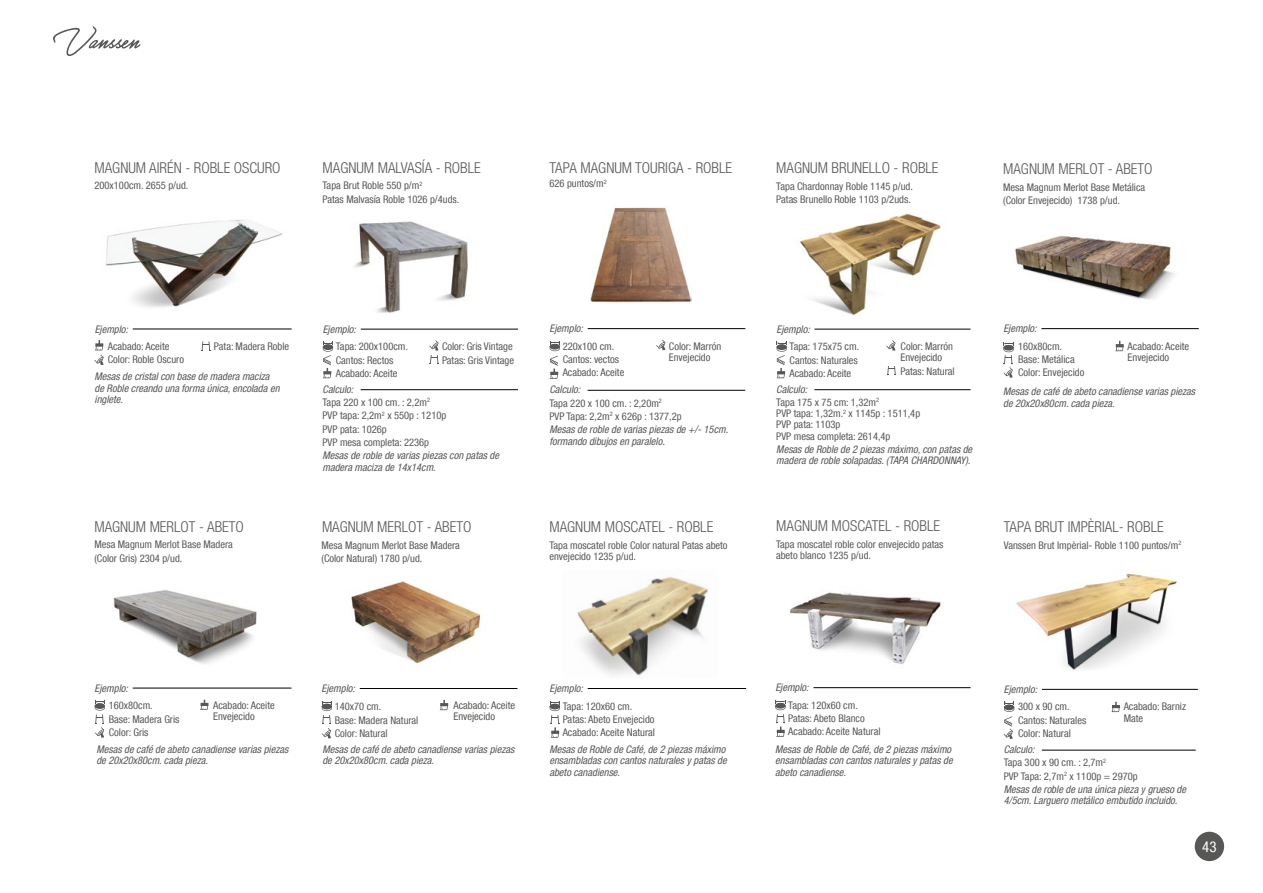
<style>
.page{position:relative;width:1263px;height:893px;background:#fff}
.page>*{position:absolute;margin:0;border:0;box-sizing:border-box;transform-origin:0 0}
.t1{font:300 condensed 15px "Helvetica Neue LT Com";color:#575756}
.t2{font:condensed 15px "Helvetica Neue LT Com";color:#fff}
.t3{font:condensed 10.5px/13.4px "Helvetica Neue LT Com";color:#575756}
.t4{font:italic condensed 10.5px/11.2px "Helvetica Neue LT Com";color:#575756}
.s1{font-style:italic}
.s2{font-style:normal}
</style>
<div class="page">
<div style="left:1195px;top:832px;width:29px;height:29px;background:#575756;border-radius:50%"></div>
<svg style="left:53px;top:26px;width:87px;height:30px"></svg>
<img style="left:354px;top:221px;width:114px;height:92px">
<img style="left:577px;top:576px;width:131px;height:100px">
<img style="left:790px;top:592px;width:151px;height:72px">
<img style="left:591px;top:207px;width:100px;height:96px">
<hr style="left:588px;top:328px;width:157px;height:1px;background:#000">
<hr style="left:587px;top:390px;width:158px;height:1px;background:#000">
<svg style="left:656px;top:340px;width:10px;height:10px"></svg>
<svg style="left:550px;top:341px;width:10px;height:38px"></svg>
<hr style="left:813px;top:687px;width:157px;height:1px;background:#000">
<hr style="left:588px;top:688px;width:158px;height:1px;background:#000">
<hr style="left:361px;top:329px;width:157px;height:1px;background:#000">
<hr style="left:361px;top:389px;width:157px;height:1px;background:#000">
<svg style="left:323px;top:342px;width:10px;height:36px"></svg>
<img style="left:1015px;top:235px;width:160px;height:65px">
<img style="left:113px;top:590px;width:144px;height:74px">
<hr style="left:1041px;top:328px;width:158px;height:1px;background:#000">
<hr style="left:133px;top:688px;width:158px;height:1px;background:#000">
<svg style="left:1115px;top:341px;width:9px;height:10px"></svg>
<svg style="left:200px;top:700px;width:8px;height:10px"></svg>
<svg style="left:429px;top:340px;width:10px;height:24px"></svg>
<hr style="left:133px;top:329px;width:159px;height:1px;background:#000">
<svg style="left:94px;top:340px;width:10px;height:25px"></svg>
<svg style="left:201px;top:341px;width:9px;height:10px"></svg>
<svg style="left:550px;top:701px;width:10px;height:37px"></svg>
<svg style="left:775px;top:700px;width:11px;height:37px"></svg>
<svg style="left:1003px;top:342px;width:11px;height:36px"></svg>
<svg style="left:95px;top:700px;width:10px;height:37px"></svg>
<img style="left:105px;top:219px;width:177px;height:88px">
<img style="left:800px;top:213px;width:142px;height:103px">
<hr style="left:814px;top:329px;width:156px;height:1px;background:#000">
<hr style="left:814px;top:389px;width:156px;height:1px;background:#000">
<svg style="left:886px;top:340px;width:10px;height:11px"></svg>
<svg style="left:776px;top:342px;width:11px;height:36px"></svg>
<svg style="left:887px;top:366px;width:9px;height:9px"></svg>
<hr style="left:360px;top:688px;width:157px;height:1px;background:#000">
<svg style="left:440px;top:700px;width:8px;height:10px"></svg>
<svg style="left:322px;top:701px;width:10px;height:37px"></svg>
<img style="left:351px;top:581px;width:130px;height:83px">
<img style="left:1016px;top:573px;width:161px;height:97px">
<hr style="left:1042px;top:689px;width:156px;height:1px;background:#000">
<hr style="left:1042px;top:750px;width:154px;height:1px;background:#000">
<svg style="left:1111px;top:702px;width:9px;height:10px"></svg>
<svg style="left:1003px;top:702px;width:11px;height:37px"></svg>
<h1 class="t1" style="left:95px;top:159px;width:188px">MAGNUM AIRÉN - ROBLE OSCURO</h1>
<p class="t3" style="left:95px;top:179px;width:95px">200x100cm. 2655 p/ud.</p>
<h1 class="t1" style="left:323px;top:159px;width:160px">MAGNUM MALVASÍA - ROBLE</h1>
<p class="t3" style="left:323px;top:179px;width:138px">Tapa Brut Roble 550 p/m<sup>2<br></sup>Patas Malvasía Roble 1026 p/4uds.</p>
<h1 class="t1" style="left:549px;top:159px;width:184px">TAPA MAGNUM TOURIGA - ROBLE</h1>
<p class="t3" style="left:549px;top:177px;width:59px">626 puntos/m<sup>2</sup></p>
<h1 class="t1" style="left:776px;top:159px;width:164px">MAGNUM BRUNELLO - ROBLE</h1>
<p class="t3" style="left:776px;top:179px;width:138px">Tapa Chardonnay Roble 1145 p/ud.<br>Patas Brunello Roble 1103 p/2uds.</p>
<h1 class="t1" style="left:1003px;top:161px;width:151px">MAGNUM MERLOT - ABETO</h1>
<p class="t3" style="left:1003px;top:181px;width:143px">Mesa Magnum Merlot Base Metálica (Color Envejecido) 1738 p/ud.</p>
<p class="t4" style="left:95px;top:323px;width:35px">Ejemplo:</p>
<p class="t4" style="left:95px;top:371px;width:186px">Mesas de cristal con base de madera maciza de Roble creando una forma única, encolada en inglete.</p>
<p class="t3" style="left:108px;top:340px;width:78px">Acabado: Aceite<br>Color: Roble Oscuro</p>
<p class="t3" style="left:214px;top:340px;width:77px">Pata: Madera Roble</p>
<p class="t4" style="left:323px;top:323px;width:35px">Ejemplo:</p>
<p class="t3" style="left:336px;top:340px;width:74px">Tapa: 200x100cm.<br>Cantos: Rectos<br>Acabado: Aceite</p>
<p class="t3" style="left:442px;top:340px;width:74px">Color: Gris Vintage<br>Patas: Gris Vintage</p>
<p class="t3" style="left:323px;top:382px;width:125px"><span class="s1">Calculo:<br></span>Tapa 220 x 100 cm. : 2,2m<sup>2<br></sup>PVP tapa: 2,2m<sup>2</sup> x 550p : 1210p<br>PVP pata: 1026p<br>PVP mesa completa: 2236p</p>
<p class="t4" style="left:323px;top:450px;width:178px">Mesas de roble de varias piezas con patas de madera maciza de 14x14cm.</p>
<p class="t4" style="left:550px;top:323px;width:35px">Ejemplo:</p>
<p class="t3" style="left:563px;top:339px;width:63px">220x100 cm.<br>Cantos: vectos<br>Acabado: Aceite</p>
<p class="t3" style="left:669px;top:340px;width:54px;line-height:11.2px">Color: Marrón<br>Envejecido</p>
<p class="t3" style="left:549px;top:383px;width:180px"><span class="s1">Calculo:<br></span>Tapa 220 x 100 cm. : 2,20m<sup>2<br></sup>PVP Tapa: 2,2m<sup>2</sup> x 626p : 1377,2p<br><span class="s1">Mesas de roble de varias piezas de +/- 15cm.</span></p>
<p class="t4" style="left:549px;top:435px;width:117px">formando dibujos en paralelo.</p>
<p class="t4" style="left:776px;top:323px;width:35px">Ejemplo:</p>
<p class="t4" style="left:1003px;top:323px;width:35px">Ejemplo:</p>
<p class="t3" style="left:790px;top:340px;width:71px">Tapa: 175x75 cm.<br>Cantos: Naturales<br>Acabado: Aceite</p>
<p class="t3" style="left:900px;top:341px;width:54px;line-height:11.2px">Color: Marrón<br>Envejecido</p>
<p class="t3" style="left:900px;top:364px;width:56px">Patas: Natural</p>
<p class="t3" style="left:1018px;top:339px;width:68px">160x80cm.<br>Base: Metálica<br>Color: Envejecido</p>
<p class="t3" style="left:1127px;top:340px;width:63px;line-height:11.2px">Acabado: Aceite<br>Envejecido</p>
<p class="t3" style="left:776px;top:382px;width:104px"><span class="s1">Calculo:<br></span>Tapa 175 x 75 cm: 1,32m<sup>2</sup></p>
<p class="t3" style="left:776px;top:408px;width:145px;line-height:11.2px">PVP tapa: 1,32m.<sup>2</sup> x 1145p : 1511,4p<br>PVP pata: 1103p<br>PVP mesa completa: 2614,4p</p>
<p class="t4" style="left:776px;top:444px;width:197px">Mesas de Roble de 2 piezas máximo, con patas de madera de roble solapadas. (TAPA CHARDONNAY).</p>
<p class="t4" style="left:1003px;top:386px;width:193px">Mesas de café de abeto canadiense varias piezas de 20x20x80cm. cada pieza.</p>
<h1 class="t1" style="left:94px;top:518px;width:151px">MAGNUM MERLOT - ABETO</h1>
<p class="t3" style="left:94px;top:538px;width:140px">Mesa Magnum Merlot Base Madera (Color Gris) 2304 p/ud.</p>
<h1 class="t1" style="left:322px;top:518px;width:151px">MAGNUM MERLOT - ABETO</h1>
<p class="t3" style="left:321px;top:538px;width:140px">Mesa Magnum Merlot Base Madera (Color Natural) 1780 p/ud.</p>
<h1 class="t1" style="left:549px;top:518px;width:165px">MAGNUM MOSCATEL - ROBLE</h1>
<h1 class="t1" style="left:776px;top:517px;width:165px">MAGNUM MOSCATEL - ROBLE</h1>
<p class="t3" style="left:549px;top:539px;width:180px;line-height:11.2px">Tapa moscatel roble Color natural Patas abeto envejecido 1235 p/ud.</p>
<p class="t3" style="left:776px;top:538px;width:169px;line-height:11.2px">Tapa moscatel roble color envejecido patas abeto blanco 1235 p/ud.</p>
<h1 class="t1" style="left:1004px;top:518px;width:161px">TAPA BRUT IMPÈRIAL- ROBLE</h1>
<p class="t3" style="left:1004px;top:538px;width:179px">Vanssen Brut Impèrial- Roble 1100 puntos/m<sup>2</sup></p>
<p class="t4" style="left:95px;top:682px;width:35px">Ejemplo:</p>
<p class="t4" style="left:322px;top:683px;width:35px">Ejemplo:</p>
<p class="t4" style="left:550px;top:683px;width:35px">Ejemplo:</p>
<p class="t4" style="left:775px;top:682px;width:35px">Ejemplo:</p>
<p class="t4" style="left:1004px;top:684px;width:35px">Ejemplo:</p>
<p class="t3" style="left:109px;top:699px;width:72px">160x80cm.<br>Base: Madera Gris<br>Color: Gris</p>
<p class="t3" style="left:213px;top:699px;width:63px;line-height:11.2px">Acabado: Aceite<br>Envejecido</p>
<p class="t3" style="left:335px;top:700px;width:85px">140x70 cm.<br>Base: Madera Natural<br>Color: Natural</p>
<p class="t3" style="left:453px;top:699px;width:63px;line-height:11.2px">Acabado: Aceite<br>Envejecido</p>
<p class="t3" style="left:563px;top:699px;width:94px">Tapa: 120x60 cm.<br>Patas: Abeto Envejecido<br>Acabado: Aceite Natural</p>
<p class="t3" style="left:788px;top:698px;width:94px">Tapa: 120x60 cm.<br>Patas: Abeto Blanco<br>Acabado: Aceite Natural</p>
<p class="t3" style="left:1018px;top:700px;width:70px">300 x 90 cm.<br>Cantos: Naturales<br>Color: Natural</p>
<p class="t3" style="left:1124px;top:701px;width:64px;line-height:11.2px">Acabado: Barniz<br>Mate</p>
<p class="t4" style="left:96px;top:744px;width:193px">Mesas de café de abeto canadiense varias piezas de 20x20x80cm. cada pieza.</p>
<p class="t4" style="left:322px;top:744px;width:193px">Mesas de café de abeto canadiense varias piezas de 20x20x80cm. cada pieza.</p>
<p class="t4" style="left:549px;top:744px;width:179px">Mesas de Roble de Café, de 2 piezas máximo ensambladas con cantos naturales y patas de abeto canadiense.</p>
<p class="t4" style="left:775px;top:744px;width:179px">Mesas de Roble de Café, de 2 piezas máximo ensambladas con cantos naturales y patas de abeto canadiense.</p>
<p class="t4" style="left:1004px;top:742px;width:184px;line-height:13.4px">Calculo:<br><span class="s2">Tapa 300 x 90 cm. : 2,7m</span><sup>2<br></sup><span class="s2">PVP Tapa: 2,7m</span><sup>2</sup> <span class="s2">x 1100p = 2970p<br></span>Mesas de roble de una única pieza y grueso de</p>
<p class="t4" style="left:1004px;top:795px;width:175px">4/5cm. Larguero metálico embutido incluido.</p>
<h1 class="t2" style="left:1202px;top:838px;width:16px">43</h1>
</div>
